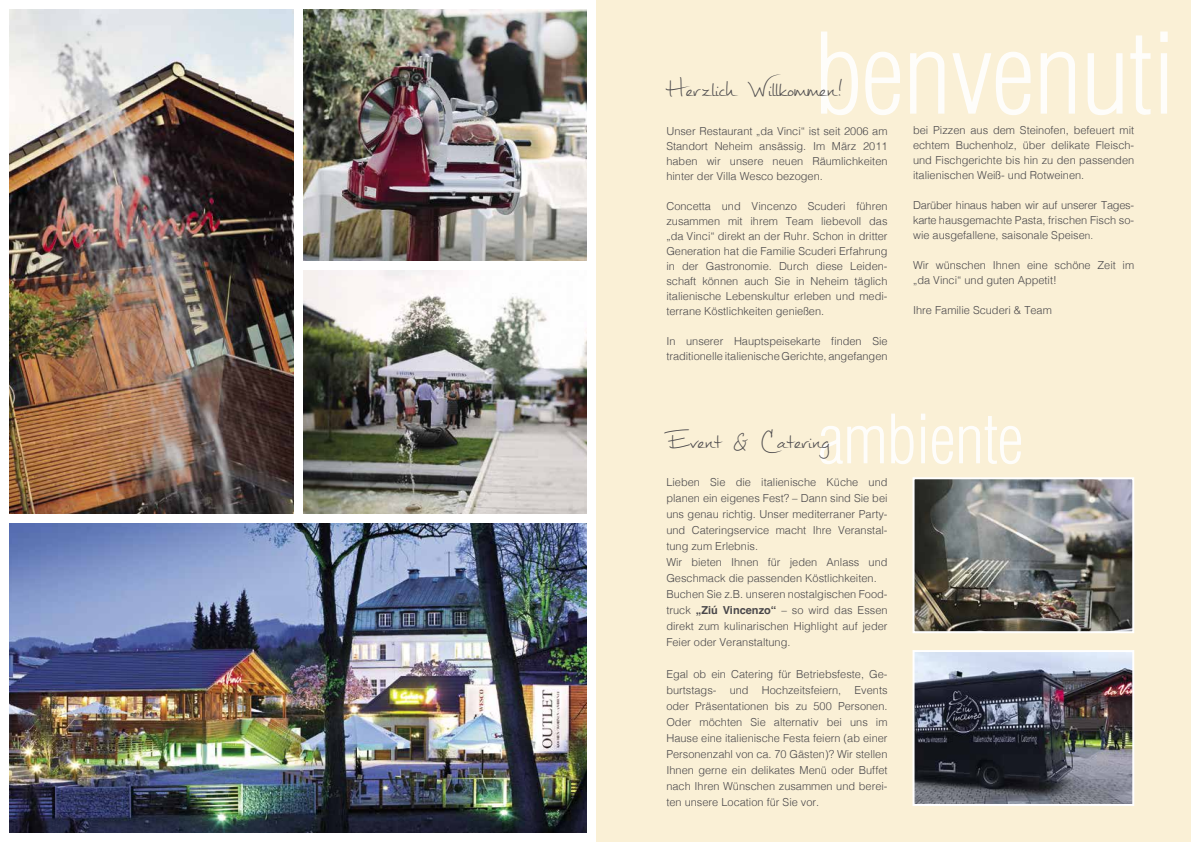
<style>
.page{position:relative;width:1191px;height:842px;background:#fff}
.page>*{position:absolute;margin:0;border:0;box-sizing:border-box;transform-origin:0 0}
.t1{font:300 109.5px "Helvetica Condensed CE";letter-spacing:-.01em;color:#fff}
.t2{font:300 66.2px "Helvetica Condensed CE";letter-spacing:-.01em;color:#fff}
.t3{font:40px "Mathilde";letter-spacing:-.01em;color:#4a484b}
.t4{font:300 11px/16px "Helvetica";color:#4a484b;text-align:justify}
.s1{font-size:10px}
.s2{font-weight:700}
</style>
<div class="page">
<img style="left:9px;top:523px;width:578px;height:310px">
<img style="left:9px;top:9px;width:285px;height:505px">
<img style="left:303px;top:9px;width:284px;height:252px">
<img style="left:303px;top:270px;width:284px;height:244px">
<div style="left:595px;top:0;width:596px;height:842px;background:#faf0d6"></div>
<img style="left:915px;top:480px;width:216px;height:150px">
<div style="left:912px;top:477px;width:222px;height:156px;border:2px solid #fff"></div>
<img style="left:915px;top:653px;width:216px;height:150px">
<div style="left:912px;top:650px;width:222px;height:156px;border:2px solid #fff"></div>
<h1 class="t1" style="left:814px;top:11px;width:364px">benvenuti</h1>
<p class="t4" style="left:666px;top:122px;width:223px;line-height:15px">Unser Restaurant „da Vinci“ ist seit 2006 am Standort Neheim ansässig. Im März 2011 haben wir unsere neuen Räumlichkeiten hinter der Villa Wesco bezogen.</p>
<p class="t4" style="left:666px;top:197px;width:223px;line-height:15px">Concetta und Vincenzo Scuderi führen zusammen mit ihrem Team liebevoll das „da Vinci“ direkt an der Ruhr. Schon in dritter Generation hat die Familie Scuderi Erfahrung in der Gastronomie. Durch diese Leiden&shy;schaft können auch Sie in Neheim täglich italienische Lebenskultur erleben und medi&shy;terrane Köstlichkeiten genießen.</p>
<p class="t4" style="left:666px;top:333px;width:223px;line-height:15px">In unserer Hauptspeisekarte finden Sie traditionelle italienische Gerichte, angefangen</p>
<h3 class="t3" style="left:666px;top:59px;width:178px">Herzlich Willkommen!</h3>
<p class="t4" style="left:913px;top:122px;width:223px;line-height:15px">bei Pizzen aus dem Steinofen, befeuert mit echtem Buchenholz, über delikate Fleisch&shy;und Fischgerichte bis hin zu den passenden italienischen Weiß- und Rotweinen.</p>
<p class="t4" style="left:913px;top:197px;width:223px;line-height:15px">Darüber hinaus haben wir auf unserer Tages&shy;karte hausgemachte Pasta, frischen Fisch so&shy;wie ausgefallene, saisonale Speise<span class="s1">n.</span></p>
<p class="t4" style="left:913px;top:257px;width:223px;line-height:15px">Wir wünschen Ihnen eine schöne Zeit im „da Vinci“ und guten Appetit!</p>
<p class="t4" style="left:913px;top:301px;width:140px">Ihre Familie Scuderi &amp; Team</p>
<h2 class="t2" style="left:818px;top:401px;width:207px">ambiente</h2>
<p class="t4" style="left:666px;top:473px;width:223px;text-align:left">Lieben Sie die italienische Küche und planen ein eigenes Fest? – Dann sind Sie bei uns genau richtig. Unser mediterraner Party&shy;und Cateringservice macht Ihre Veranstal&shy;tung zum Erlebnis.<br>Wir bieten Ihnen für jeden Anlass und Geschmack die passenden Köstlichkeiten.<br>Buchen Sie z.B. unseren nostalgischen Food&shy;truck <span class="s2">„Ziú Vincenzo“</span> – so wird das Essen direkt zum kulinarischen Highlight auf jeder Feier oder Veranstaltung.</p>
<p class="t4" style="left:666px;top:665px;width:223px">Egal ob ein Catering für Betriebsfeste, Ge&shy;burtstags- und Hochzeitsfeiern, Events oder Präsentationen bis zu 500 Personen.<br>Oder möchten Sie alternativ bei uns im Hause eine italienische Festa feiern (ab einer Personenzahl von ca. 70 Gästen)? Wir stellen Ihnen gerne ein delikates Menü oder Buffet nach Ihren Wünschen zusammen und berei&shy;ten unsere Location für Sie vor.</p>
<h3 class="t3" style="left:666px;top:411px;width:165px">Event &amp; Catering</h3>
</div>
